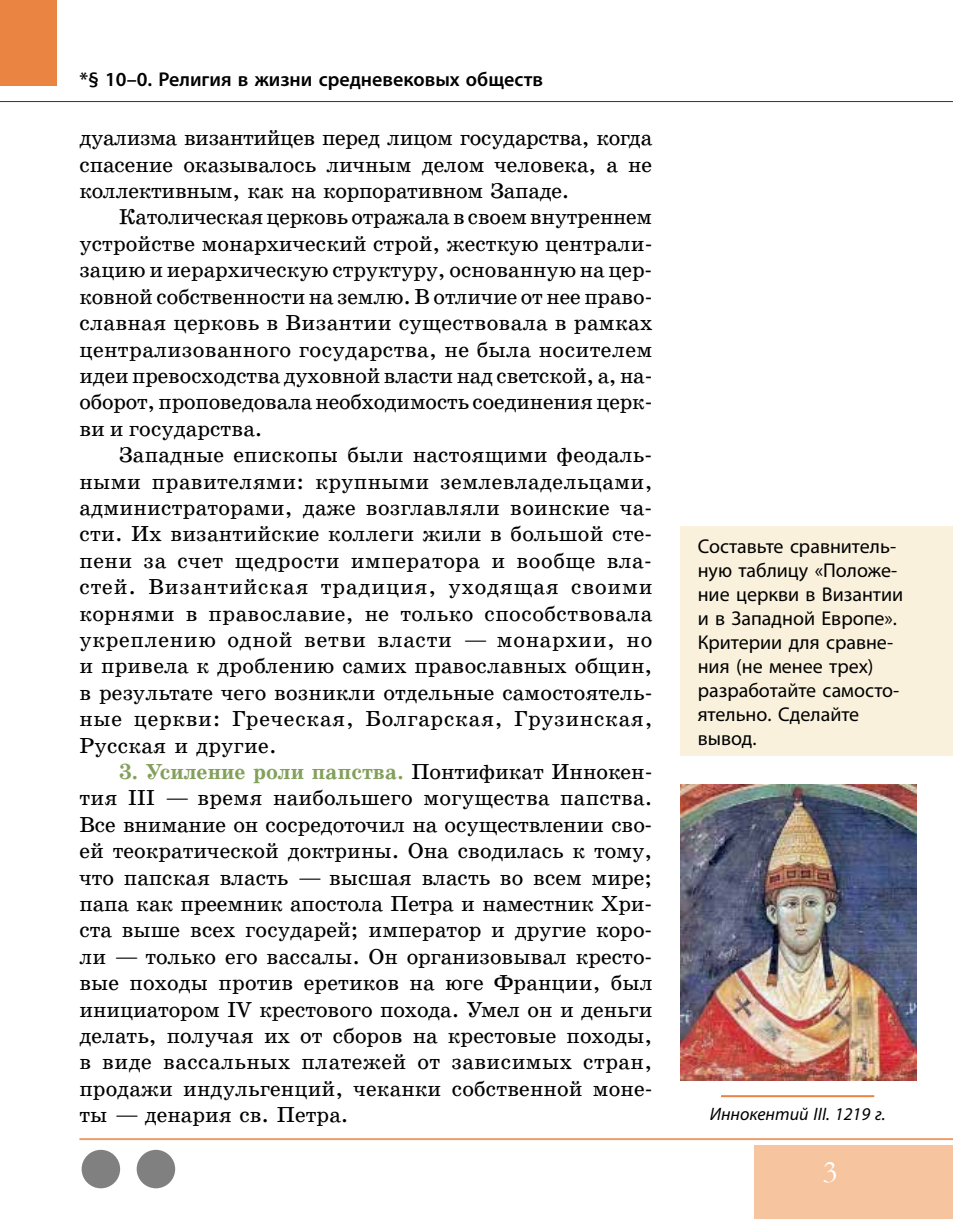
<style>
.page{position:relative;width:953px;height:1219px;background:#fff}
.page>*{position:absolute;margin:0;border:0;box-sizing:border-box;transform-origin:0 0}
.t1{font:32px "Garamond";color:#fff}
.t2{font:22px/26.4px "School Book Web";color:#000;text-align:justify}
.t3{font:20px/24px "Myriad Pro";color:#000}
.t4{font:600 20px "Myriad Pro";color:#000}
.t5{font:italic 18px "Myriad Pro";color:#000}
.s1{font-weight:700;color:#83a05b}
</style>
<div class="page">
<hr style="left:0;top:101px;width:952px;height:1px;background:#000">
<div style="left:0;top:0;width:57px;height:86px;background:#e98442"></div>
<div style="left:754px;top:1145px;width:198px;height:74px;background:#f6c49f"></div>
<div style="left:82px;top:1150px;width:38px;height:38px;background:#808080;border-radius:50%"></div>
<div style="left:137px;top:1150px;width:38px;height:38px;background:#808080;border-radius:50%"></div>
<hr style="left:79px;top:1138px;width:873px;height:2px;background:#e98442">
<div style="left:680px;top:526px;width:272px;height:230px;background:#faf1dd"></div>
<img style="left:680px;top:784px;width:236px;height:296px">
<hr style="left:721px;top:1095px;width:153px;height:2px;background:#e98442">
<p class="t4" style="left:79px;top:67px;width:465px">*§ 10–0. Религия в жизни средневековых обществ</p>
<p class="t2" style="left:79px;top:125px;width:574px">дуализма византийцев перед лицом государства, когда спасение оказывалось личным делом человека, а не коллективным, как на корпоративном Западе.</p>
<p class="t2" style="left:79px;top:204px;width:574px;text-indent:40px">Католическая церковь отражала в своем внутреннем устройстве монархический строй, жесткую централи&shy;зацию и иерархическую структуру, основанную на цер&shy;ковной собственности на землю. В отличие от нее право&shy;славная церковь в Византии существовала в рамках централизованного государства, не была носителем идеи превосходства духовной власти над светской, а, на&shy;оборот, проповедовала необходимость соединения церк&shy;ви и государства.</p>
<p class="t2" style="left:79px;top:442px;width:574px;text-indent:40px">Западные епископы были настоящими феодаль&shy;ными правителями: крупными землевладельцами, администраторами, даже возглавляли воинские ча&shy;сти. Их византийские коллеги жили в большой сте&shy;пени за счет щедрости императора и вообще вла&shy;стей. Византийская традиция, уходящая своими корнями в православие, не только способствовала укреплению одной ветви власти — монархии, но и привела к дроблению самих православных общин, в результате чего возникли отдельные самостоятель&shy;ные церкви: Греческая, Болгарская, Грузинская, Русская и другие.</p>
<p class="t2" style="left:79px;top:759px;width:574px;text-indent:40px"><span class="s1">3. Усиление роли папства.</span> Понтификат Иннокен&shy;тия III — время наибольшего могущества папства.<br>Все внимание он сосредоточил на осуществлении сво&shy;ей теократической доктрины. Она сводилась к тому, что папская власть — высшая власть во всем мире; папа как преемник апостола Петра и наместник Хри&shy;ста выше всех государей; император и другие коро&shy;ли — только его вассалы. Он организовывал кресто&shy;вые походы против еретиков на юге Франции, был инициатором IV крестового похода. Умел он и деньги делать, получая их от сборов на крестовые походы, в виде вассальных платежей от зависимых стран, продажи индульгенций, чеканки собственной моне&shy;ты — денария св. Петра.</p>
<p class="t3" style="left:697px;top:534px;width:207px">Составьте сравнитель&shy;ную таблицу «Положе&shy;ние церкви в Византии и в Западной Европе».<br>Критерии для сравне&shy;ния (не менее трех) разработайте самосто&shy;ятельно. Сделайте вывод.</p>
<p class="t5" style="left:709px;top:1103px;width:177px">Иннокентий III. 1219 г.</p>
<h1 class="t1" style="left:822px;top:1150px;width:17px">3</h1>
</div>
